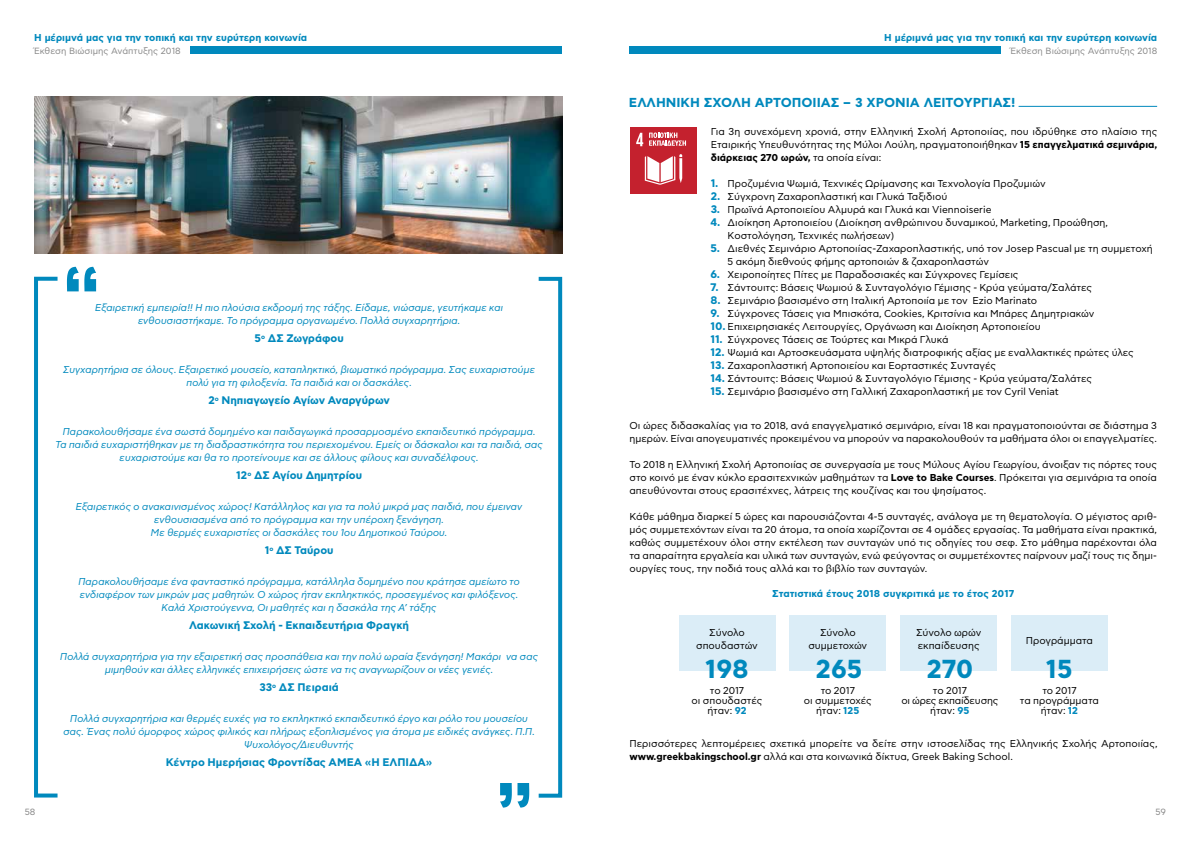
<style>
.page{position:relative;width:1191px;height:842px;background:#fff}
.page>*{position:absolute;margin:0;border:0;box-sizing:border-box;transform-origin:0 0}
.t1{font:700 26px "CF Asty Std";color:#0089bd}
.t2{font:700 13px "CF Asty Std";color:#0089bd}
.t3{font:700 11px "CF Asty Std";color:#0089bd}
.t4{font:10px/13px "CF Asty Std";color:#000}
.t5{font:italic 10px/13px "CF Asty Std";color:#0089bd;text-align:center}
.t6{font:700 10px "CF Asty Std";color:#0089bd}
.t7{font:10px/10px "CF Asty Std";letter-spacing:-.02em;color:#000;text-align:center}
.t8{font:9px "CF Asty Std";color:#878787}
.s1{font-weight:700}
.s2{font-weight:700;font-size:11px;color:#0089bd}
.s3{font-weight:700;color:#0089bd}
</style>
<div class="page">
<div style="left:190px;top:47px;width:371px;height:7px;background:#0089bd"></div>
<div style="left:629px;top:47px;width:371px;height:7px;background:#0089bd"></div>
<svg style="left:67px;top:267px;width:29px;height:24px"></svg>
<div style="left:34px;top:277px;width:26px;height:520px;border:4px solid #0089bd"></div>
<svg style="left:500px;top:783px;width:29px;height:24px"></svg>
<div style="left:536px;top:277px;width:26px;height:521px;border:4px solid #0089bd"></div>
<img style="left:34px;top:97px;width:528px;height:157px">
<hr style="left:1018px;top:106px;width:139px;height:1px;background:#0089bd">
<div style="left:629px;top:127px;width:67px;height:67px;background:#c4212e"></div>
<svg style="left:636px;top:133px;width:7px;height:13px"></svg>
<svg style="left:645px;top:154px;width:37px;height:31px"></svg>
<svg style="left:649px;top:133px;width:37px;height:13px"></svg>
<div style="left:678px;top:616px;width:97px;height:55px;background:#dbedf7"></div>
<div style="left:789px;top:616px;width:97px;height:55px;background:#dbedf7"></div>
<div style="left:900px;top:616px;width:97px;height:55px;background:#dbedf7"></div>
<div style="left:1011px;top:616px;width:97px;height:55px;background:#dbedf7"></div>
<p class="t6" style="left:34px;top:32px;width:275px">Η μέριμνά μας για την τοπική και την ευρύτερη κοινωνία</p>
<p class="t8" style="left:34px;top:46px;width:148px">Έκθεση Βιώσιμης Ανάπτυξης 2018</p>
<p class="t5" style="left:95px;top:302px;width:409px">Εξαιρετική εμπειρία!! Η πιο πλούσια εκδρομή της τάξης. Είδαμε, νιώσαμε, γευτήκαμε και ενθουσιαστήκαμε. Το πρόγραμμα οργανωμένο. Πολλά συγχαρητήρια.</p>
<p class="t3" style="left:254px;top:332px;width:91px">5<sup>ο</sup> ΔΣ Ζωγράφου</p>
<p class="t5" style="left:63px;top:364px;width:474px">Συγχαρητήρια σε όλους. Εξαιρετικό μουσείο, καταπληκτικό, βιωματικό πρόγραμμα. Σας ευχαριστούμε πολύ για τη φιλοξενία. Τα παιδιά και οι δασκάλες.</p>
<p class="t3" style="left:208px;top:394px;width:183px">2<sup>ο</sup> Νηπιαγωγείο Αγίων Αναργύρων</p>
<p class="t5" style="left:55px;top:426px;width:489px">Παρακολουθήσαμε ένα σωστά δομημένο και παιδαγωγικά προσαρμοσμένο εκπαιδευτικό πρόγραμμα.<br>Τα παιδιά ευχαριστήθηκαν με τη διαδραστικότητα του περιεχομένου. Εμείς οι δάσκαλοι και τα παιδιά, σας ευχαριστούμε και θα το προτείνουμε και σε άλλους φίλους και συναδέλφους.</p>
<p class="t3" style="left:236px;top:469px;width:127px">12<sup>ο</sup> ΔΣ Αγίου Δημητρίου</p>
<p class="t5" style="left:76px;top:501px;width:448px">Εξαιρετικός ο ανακαινισμένος χώρος! Κατάλληλος και για τα πολύ μικρά μας παιδιά, που έμειναν ενθουσιασμένα από το πρόγραμμα και την υπέροχη ξενάγηση.<br>Με θερμές ευχαριστίες οι δασκάλες του 1ου Δημοτικού Ταύρου.</p>
<p class="t3" style="left:265px;top:544px;width:70px">1<sup>ο</sup> ΔΣ Ταύρου</p>
<p class="t5" style="left:78px;top:576px;width:443px">Παρακολουθήσαμε ένα φανταστικό πρόγραμμα, κατάλληλα δομημένο που κράτησε αμείωτο το ενδιαφέρον των μικρών μας μαθητών. Ο χώρος ήταν εκπληκτικός, προσεγμένος και φιλόξενος.<br>Καλά Χριστούγεννα, Οι μαθητές και η δασκάλα της Α’ τάξης</p>
<p class="t3" style="left:189px;top:619px;width:221px">Λακωνική Σχολή - Εκπαιδευτήρια Φραγκή</p>
<p class="t5" style="left:60px;top:651px;width:479px">Πολλά συγχαρητήρια για την εξαιρετική σας προσπάθεια και την πολύ ωραία ξενάγηση! Μακάρι να σας μιμηθούν και άλλες ελληνικές επιχειρήσεις ώστε να τις αναγνωρίζουν οι νέες γενιές.</p>
<p class="t3" style="left:259px;top:681px;width:81px">33<sup>ο</sup> ΔΣ Πειραιά</p>
<p class="t5" style="left:63px;top:713px;width:473px">Πολλά συγχαρητήρια και θερμές ευχές για το εκπληκτικό εκπαιδευτικό έργο και ρόλο του μουσείου σας. Ένας πολύ όμορφος χώρος φιλικός και πλήρως εξοπλισμένος για άτομα με ειδικές ανάγκες. Π.Π.<br>Ψυχολόγος/Διευθυντής</p>
<p class="t3" style="left:166px;top:756px;width:268px">Κέντρο Ημερήσιας Φροντίδας ΑΜΕΑ «Η ΕΛΠΙΔΑ»</p>
<p class="t6" style="left:884px;top:32px;width:275px">Η μέριμνά μας για την τοπική και την ευρύτερη κοινωνία</p>
<p class="t8" style="left:1010px;top:46px;width:148px">Έκθεση Βιώσιμης Ανάπτυξης 2018</p>
<h2 class="t2" style="left:629px;top:95px;width:388px">ΕΛΛΗΝΙΚΉ ΣΧΟΛΉ ΑΡΤΟΠΟΙΊΑΣ – 3 ΧΡΌΝΙΑ ΛΕΙΤΟΥΡΓΊΑΣ!</h2>
<p class="t4" style="left:711px;top:125px;width:448px;text-align:justify">Για 3η συνεχόμενη χρονιά, στην Ελληνική Σχολή Αρτοποιίας, που ιδρύθηκε στο πλαίσιο της Εταιρικής Υπευθυνότητας της Μύλοι Λούλη, πραγματοποιήθηκαν <span class="s1">15 επαγγελματικά σεμινάρια, διάρκειας 270 ωρών,</span> τα οποία είναι:</p>
<p class="t4" style="left:711px;top:177px;width:336px"><span class="s2">1.</span> Προζυμένια Ψωμιά, Τεχνικές Ωρίμανσης και Τεχνολογία Προζυμιών</p>
<p class="t4" style="left:711px;top:190px;width:238px"><span class="s2">2.</span> Σύγχρονη Ζαχαροπλαστική και Γλυκά Ταξιδιού</p>
<p class="t4" style="left:711px;top:203px;width:282px"><span class="s2">3.</span> Πρωϊνά Αρτοποιείου Αλμυρά και Γλυκά και Viennoiserie</p>
<p class="t4" style="left:727px;top:216px;width:382px;text-indent:-17px"><span class="s2">4.</span> Διοίκηση Αρτοποιείου (Διοίκηση ανθρώπινου δυναμικού, Marketing, Προώθηση,<br>Κοστολόγηση, Τεχνικές πωλήσεων)</p>
<p class="t4" style="left:727px;top:242px;width:427px;text-indent:-17px"><span class="s2">5.</span> Διεθνές Σεμινάριο Αρτοποιίας-Ζαχαροπλαστικής, υπό τον Josep Pascual με τη συμμετοχή<br>5 ακόμη διεθνούς φήμης αρτοποιών &amp; ζαχαροπλαστών</p>
<p class="t4" style="left:710px;top:268px;width:309px"><span class="s2">6.</span> Χειροποίητες Πίτες με Παραδοσιακές και Σύγχρονες Γεμίσεις</p>
<p class="t4" style="left:710px;top:281px;width:383px"><span class="s2">7.</span> Σάντουιτς: Βάσεις Ψωμιού &amp; Συνταγολόγιο Γέμισης - Κρύα γεύματα/Σαλάτες</p>
<p class="t4" style="left:710px;top:294px;width:328px"><span class="s2">8.</span> Σεμινάριο βασισμένο στη Ιταλική Αρτοποιία με τον Ezio Marinato</p>
<p class="t4" style="left:710px;top:307px;width:385px"><span class="s2">9.</span> Σύγχρονες Τάσεις για Μπισκότα, Cookies, Κριτσίνια και Μπάρες Δημητριακών</p>
<p class="t4" style="left:710px;top:320px;width:332px"><span class="s2">10.</span> Επιχειρησιακές Λειτουργίες, Οργάνωση και Διοίκηση Αρτοποιείου</p>
<p class="t4" style="left:710px;top:333px;width:239px"><span class="s2">11.</span> Σύγχρονες Τάσεις σε Τούρτες και Μικρά Γλυκά</p>
<p class="t4" style="left:710px;top:346px;width:425px"><span class="s2">12.</span> Ψωμιά και Αρτοσκευάσματα υψηλής διατροφικής αξίας με εναλλακτικές πρώτες ύλες</p>
<p class="t4" style="left:710px;top:359px;width:287px"><span class="s2">13.</span> Ζαχαροπλαστική Αρτοποιείου και Εορταστικές Συνταγές</p>
<p class="t4" style="left:710px;top:372px;width:383px"><span class="s2">14.</span> Σάντουιτς: Βάσεις Ψωμιού &amp; Συνταγολόγιο Γέμισης - Κρύα γεύματα/Σαλάτες</p>
<p class="t4" style="left:710px;top:385px;width:349px"><span class="s2">15.</span> Σεμινάριο βασισμένο στη Γαλλική Ζαχαροπλαστική με τον Cyril Veniat</p>
<p class="t4" style="left:629px;top:419px;width:529px">Οι ώρες διδασκαλίας για το 2018, ανά επαγγελματικό σεμινάριο, είναι 18 και πραγματοποιούνται σε διάστημα 3 ημερών. Είναι απογευματινές προκειμένου να μπορούν να παρακολουθούν τα μαθήματα όλοι οι επαγγελματίες.</p>
<p class="t4" style="left:629px;top:458px;width:529px;text-align:justify">Το 2018 η Ελληνική Σχολή Αρτοποιίας σε συνεργασία με τους Μύλους Αγίου Γεωργίου, άνοιξαν τις πόρτες τους στο κοινό με έναν κύκλο ερασιτεχνικών μαθημάτων τα <span class="s1">Love to Bake Courses</span>. Πρόκειται για σεμινάρια τα οποία απευθύνονται στους ερασιτέχνες, λάτρεις της κουζίνας και του ψησίματος.</p>
<p class="t4" style="left:629px;top:510px;width:529px;text-align:justify">Κάθε μάθημα διαρκεί 5 ώρες και παρουσιάζονται 4-5 συνταγές, ανάλογα με τη θεματολογία. Ο μέγιστος αριθ&shy;μός συμμετεχόντων είναι τα 20 άτομα, τα οποία χωρίζονται σε 4 ομάδες εργασίας. Τα μαθήματα είναι πρακτικά, καθώς συμμετέχουν όλοι στην εκτέλεση των συνταγών υπό τις οδηγίες του σεφ. Στο μάθημα παρέχονται όλα τα απαραίτητα εργαλεία και υλικά των συνταγών, ενώ φεύγοντας οι συμμετέχοντες παίρνουν μαζί τους τις δημι&shy;ουργίες τους, την ποδιά τους αλλά και το βιβλίο των συνταγών.</p>
<p class="t6" style="left:772px;top:587px;width:243px">Στατιστικά έτους 2018 συγκριτικά με το έτος 2017</p>
<p class="t4" style="left:696px;top:626px;width:63px;text-align:center">Σύνολο σπουδαστών</p>
<h1 class="t1" style="left:705px;top:653px;width:45px">198</h1>
<p class="t4" style="left:808px;top:626px;width:60px;text-align:center">Σύνολο συμμετοχών</p>
<h1 class="t1" style="left:816px;top:653px;width:48px">265</h1>
<p class="t4" style="left:916px;top:626px;width:67px">Σύνολο ωρών εκπαίδευσης</p>
<h1 class="t1" style="left:926px;top:653px;width:48px">270</h1>
<p class="t4" style="left:1026px;top:634px;width:69px">Προγράμματα</p>
<h1 class="t1" style="left:1046px;top:653px;width:29px">15</h1>
<p class="t4" style="left:691px;top:686px;width:72px;line-height:10px;text-align:center">το 2017<br>οι σπουδαστές ήταν: <span class="s3">92</span></p>
<p class="t4" style="left:804px;top:686px;width:69px;line-height:10px;text-align:center">το 2017<br>οι συμμετοχές ήταν: <span class="s3">125</span></p>
<p class="t7" style="left:901px;top:686px;width:98px">το 2017<br>οι ώρες εκπαίδευσης ήταν: <span class="s3">95</span></p>
<p class="t4" style="left:1020px;top:686px;width:80px;line-height:10px;text-align:center">το 2017<br>τα προγράμματα ήταν: <span class="s3">12</span></p>
<p class="t4" style="left:629px;top:737px;width:529px">Περισσότερες λεπτομέρειες σχετικά μπορείτε να δείτε στην ιστοσελίδας της Ελληνικής Σχολής Αρτοποιίας, <span class="s1">www.greekbakingschool.gr</span> αλλά και στα κοινωνικά δίκτυα, Greek Baking School.</p>
<p class="t8" style="left:25px;top:807px;width:12px">58</p>
<p class="t8" style="left:1155px;top:807px;width:12px">59</p>
</div>
